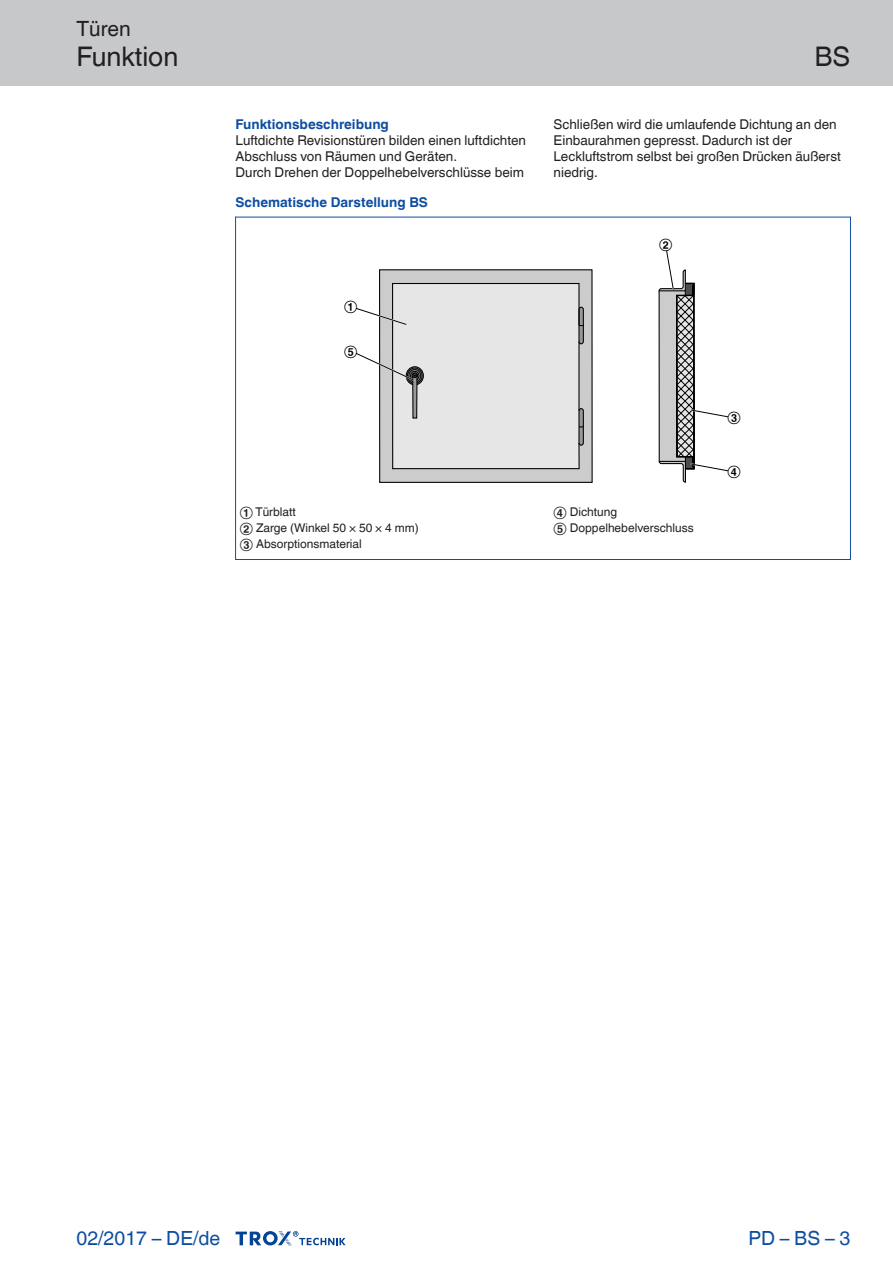
<style>
.page{position:relative;width:893px;height:1263px;background:#fff}
.page>*{position:absolute;margin:0;border:0;box-sizing:border-box;transform-origin:0 0}
.Navigation_2{font:27px "TROX Helvetica";color:#231f20}
.Navigation_3{font:27px "TROX Helvetica";color:#231f20}
.Navigation_1{font:21px "TROX Helvetica";color:#231f20}
.country{font:19.5px "TROX Helvetica";color:#0d4da1}
.pagina_li-re{font:19.5px "TROX Helvetica";color:#0d4da1}
.descr_txt_section_pa{font:13.5px/16.2px "TROX Helvetica";color:#231f20}
.Standard_oben_links{font:700 13.5px "TROX Helvetica";color:#0d4da1}
.descr_txt_section_ti{font:700 13.5px "TROX Helvetica";color:#0d4da1}
._30_graphic_index{font:12px "TROX Helvetica";color:#231f20}
.Update_OIDs{font:12px "TROX Helvetica";color:#000}
</style>
<div class="page">
<div style="left:0;top:0;width:893px;height:85px;background:#c7c8ca"></div>
<svg style="left:236px;top:1231px;width:110px;height:15px"></svg>
<div style="left:380px;top:270px;width:212px;height:212px;background:#ccc"></div>
<div style="left:379px;top:269px;width:214px;height:214px;border:1px solid #000"></div>
<div style="left:578px;top:307px;width:6px;height:37px;border:1px solid #000;border-radius:2px"></div>
<div style="left:578px;top:408px;width:6px;height:38px;border:1px solid #000;border-radius:2px"></div>
<svg style="left:356px;top:282px;width:227px;height:188px"></svg>
<svg style="left:658px;top:250px;width:71px;height:233px"></svg>
<hr style="left:235px;top:217px;width:1px;height:343px;background:#0d4da1">
<hr style="left:850px;top:217px;width:1px;height:343px;background:#0d4da1">
<hr style="left:235px;top:217px;width:615px;height:1px;background:#0d4da1">
<hr style="left:235px;top:559px;width:615px;height:1px;background:#0d4da1">
<p class="Navigation_1" style="left:77px;top:17px;width:56px">Türen</p>
<p class="Navigation_2" style="left:77px;top:41px;width:103px">Funktion</p>
<p class="descr_txt_section_ti" style="left:236px;top:116px;width:155px">Funktionsbeschreibung</p>
<p class="descr_txt_section_pa" style="left:236px;top:132px;width:292px">Luftdichte Revisionstüren bilden einen luftdichten<br>Abschluss von Räumen und Geräten.</p>
<p class="descr_txt_section_pa" style="left:236px;top:165px;width:290px">Durch Drehen der Doppelhebelverschlüsse beim</p>
<p class="Standard_oben_links" style="left:236px;top:195px;width:194px">Schematische Darstellung BS</p>
<p class="Update_OIDs" style="left:344px;top:298px;width:15px">①</p>
<p class="Update_OIDs" style="left:344px;top:343px;width:15px">⑤</p>
<p class="_30_graphic_index" style="left:240px;top:505px;width:58px">① Türblatt</p>
<p class="_30_graphic_index" style="left:240px;top:521px;width:180px">② Zarge (Winkel 50 × 50 × 4 mm)</p>
<p class="_30_graphic_index" style="left:240px;top:537px;width:123px">③ Absorptionsmaterial</p>
<p class="Navigation_3" style="left:814px;top:41px;width:38px">BS</p>
<p class="descr_txt_section_pa" style="left:554px;top:116px;width:289px">Schließen wird die umlaufende Dichtung an den Einbaurahmen gepresst. Dadurch ist der Leckluftstrom selbst bei großen Drücken äußerst niedrig.</p>
<p class="Update_OIDs" style="left:659px;top:237px;width:15px">②</p>
<p class="_30_graphic_index" style="left:554px;top:505px;width:65px">④ Dichtung</p>
<p class="_30_graphic_index" style="left:554px;top:521px;width:142px">⑤ Doppelhebelverschluss</p>
<p class="Update_OIDs" style="left:727px;top:410px;width:15px">③</p>
<p class="Update_OIDs" style="left:727px;top:464px;width:15px">④</p>
<p class="country" style="left:77px;top:1227px;width:145px">02/2017 – DE/de</p>
<p class="pagina_li-re" style="left:748px;top:1227px;width:104px">PD – BS – 3</p>
</div>
